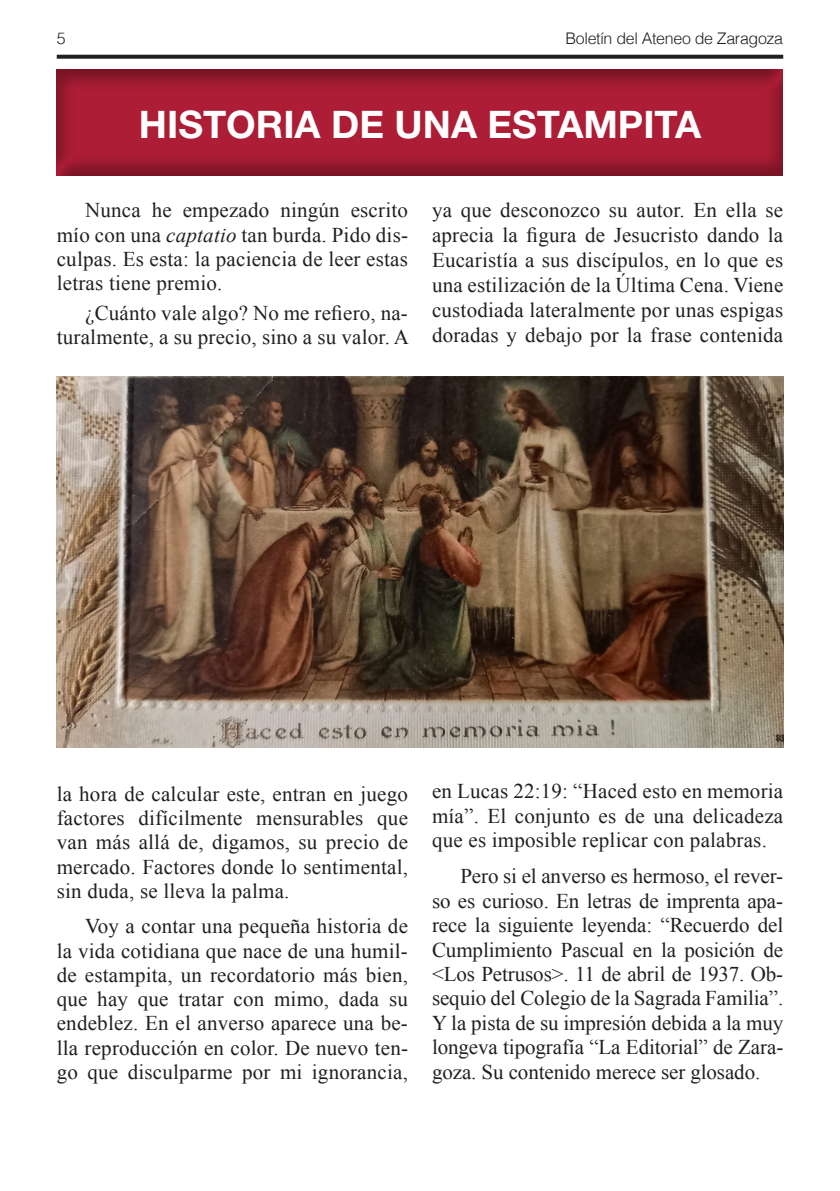
<style>
.page{position:relative;width:840px;height:1191px;background:#fff}
.page>*{position:absolute;margin:0;border:0;box-sizing:border-box;transform-origin:0 0}
.t1{font:700 38px "Helvetica Neue";color:#fff}
.t2{font:21px/24.2px "Times New Roman";letter-spacing:.01em;color:#231f20;text-align:justify}
.t3{font:300 16px "Helvetica";letter-spacing:-.02em;color:#231f20}
.s1{font-style:italic}
</style>
<div class="page">
<svg style="left:57px;top:55px;width:725px;height:4px;background:#322e2f"></svg>
<div style="left:56px;top:68px;width:728px;height:108px;background:#231f20;opacity:.4"></div>
<img style="left:57px;top:376px;width:725px;height:372px">
<p class="t3" style="left:57px;top:28px;width:10px">5</p>
<p class="t3" style="left:565px;top:28px;width:219px">Boletín del Ateneo de Zaragoza</p>
<h1 class="t1" style="left:139px;top:100px;width:563px">HISTORIA DE UNA ESTAMPITA</h1>
<p class="t2" style="left:57px;top:198px;width:352px;text-indent:28px">Nunca he empezado ningún escrito mío con una <span class="s1">captatio</span> tan burda. Pido dis&shy;culpas. Es esta: la paciencia de leer estas letras tiene premio.</p>
<p class="t2" style="left:57px;top:300px;width:354px;text-align:right">¿Cuánto vale algo? No me refiero, na&shy;turalmente, a su precio, sino a su valor. A</p>
<p class="t2" style="left:432px;top:197px;width:352px;line-height:24.8px">ya que desconozco su autor. En ella se aprecia la figura de Jesucristo dando la Eucaristía a sus discípulos, en lo que es una estilización de la Última Cena. Viene custodiada lateralmente por unas espigas doradas y debajo por la frase contenida</p>
<p class="t2" style="left:57px;top:781px;width:352px">la hora de calcular este, entran en juego factores difícilmente mensurables que van más allá de, digamos, su precio de mercado. Factores donde lo sentimental, sin duda, se lleva la palma.</p>
<p class="t2" style="left:57px;top:914px;width:352px;text-indent:28px">Voy a contar una pequeña historia de la vida cotidiana que nace de una humil&shy;de estampita, un recordatorio más bien, que hay que tratar con mimo, dada su endeblez. En el anverso aparece una be&shy;lla reproducción en color. De nuevo ten&shy;go que disculparme por mi ignorancia,</p>
<p class="t2" style="left:432px;top:778px;width:352px">en Lucas 22:19: “Haced esto en memoria mía”. El conjunto es de una delicadeza que es imposible replicar con palabras.</p>
<p class="t2" style="left:432px;top:863px;width:352px;text-indent:28px">Pero si el anverso es hermoso, el rever&shy;so es curioso. En letras de imprenta apa&shy;rece la siguiente leyenda: “Recuerdo del Cumplimiento Pascual en la posición de &lt;Los Petrusos&gt;. 11 de abril de 1937. Ob&shy;sequio del Colegio de la Sagrada Familia”.<br>Y la pista de su impresión debida a la muy longeva tipografía “La Editorial” de Zara&shy;goza. Su contenido merece ser glosado.</p>
</div>
